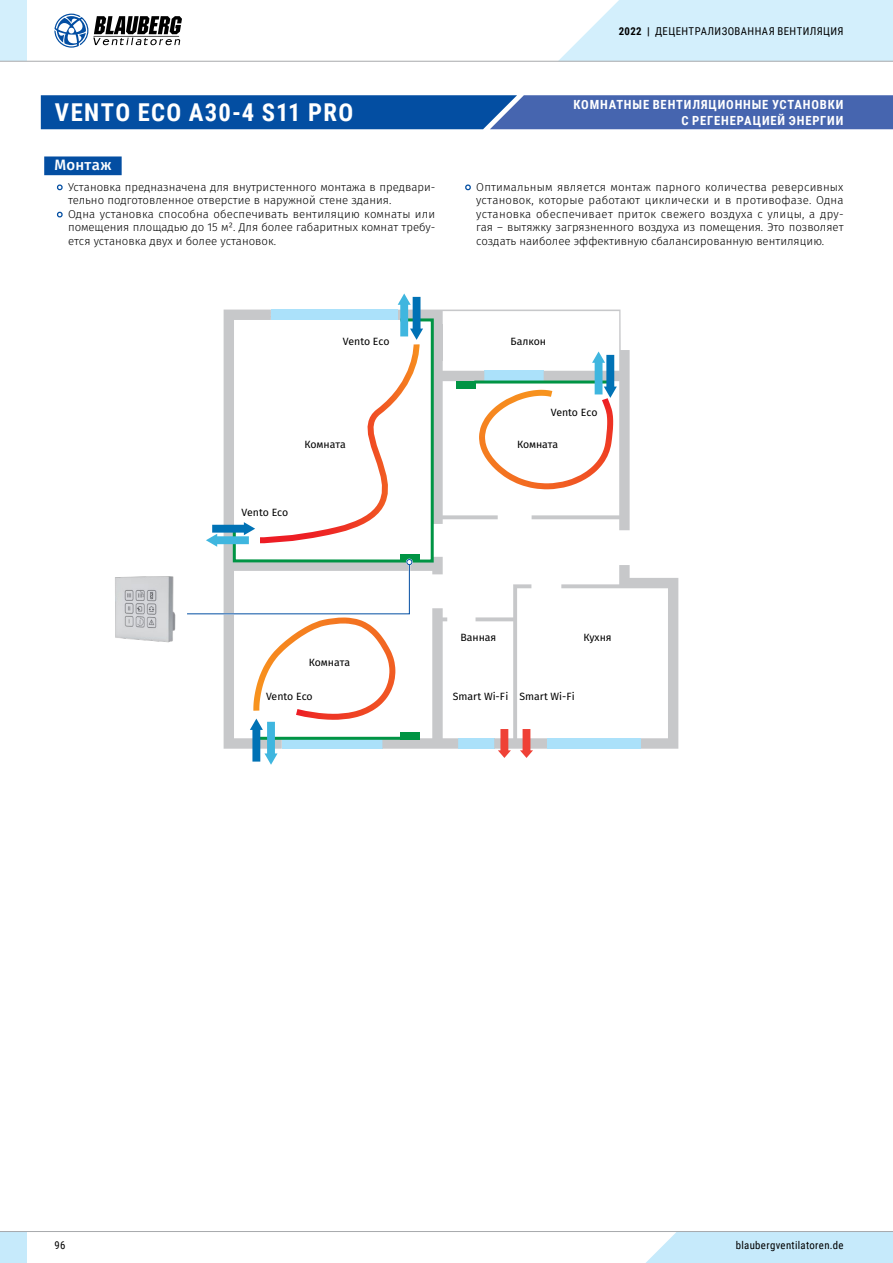
<style>
.page{position:relative;width:893px;height:1263px;background:#fff}
.page>*{position:absolute;margin:0;border:0;box-sizing:border-box;transform-origin:0 0}
.t1{font:700 24.6px "Roboto Condensed";letter-spacing:.055em;color:#fff}
.t2{font:500 15px "Fira Sans";letter-spacing:.02em;color:#fff}
.t3{font:700 12.6px/15.3px "Roboto Condensed";letter-spacing:.065em;color:#fff;text-align:right}
.t4{font:300 11.4px/13.6px "Fira Sans";color:#000}
.t5{font:10.8px "Roboto Condensed";letter-spacing:.035em;color:#000}
.t6{font:10.5px "Fira Sans";color:#000}
.s1{font-weight:700}
</style>
<div class="page">
<div style="left:646px;top:1232px;width:247px;height:31px;background:#c6eafb"></div>
<div style="left:0;top:1231px;width:27px;height:32px;background:#c6eafb"></div>
<hr style="left:0;top:1231px;width:893px;height:1px;background:#a7a9ac">
<div style="left:0;top:0;width:27px;height:61px;background:#d3effc"></div>
<svg style="left:54px;top:14px;width:128px;height:34px"></svg>
<hr style="left:0;top:61px;width:893px;height:1px;background:#a7a9ac">
<svg style="left:558px;top:0;width:335px;height:62px;background:#d6effa"></svg>
<svg style="left:41px;top:95px;width:852px;height:34px;background:#245ba9"></svg>
<div style="left:44px;top:156px;width:78px;height:19px;background:#034ea2"></div>
<svg style="left:56px;top:184px;width:7px;height:7px"></svg>
<svg style="left:56px;top:211px;width:7px;height:7px"></svg>
<svg style="left:465px;top:184px;width:6px;height:7px"></svg>
<div style="left:458px;top:738px;width:36px;height:11px;background:#abe1fa"></div>
<svg style="left:617px;top:310px;width:13px;height:220px;fill:#c7c8ca"></svg>
<svg style="left:475px;top:565px;width:203px;height:193px"></svg>
<div style="left:400px;top:555px;width:19px;height:7px;background:#009444"></div>
<svg style="left:206px;top:293px;width:411px;height:255px"></svg>
<svg style="left:187px;top:559px;width:271px;height:206px"></svg>
<img style="left:115px;top:576px;width:61px;height:66px">
<h1 class="t1" style="left:55px;top:95px;width:300px">VENTO ECO A30-4 S11 PRO</h1>
<p class="t5" style="left:619px;top:23px;width:226px"><span class="s1">2022 |</span> ДЕЦЕНТРАЛИЗОВАННАЯ ВЕНТИЛЯЦИЯ</p>
<p class="t3" style="left:574px;top:97px;width:271px">КОМНАТНЫЕ ВЕНТИЛЯЦИОННЫЕ УСТАНОВКИ<br>С РЕГЕНЕРАЦИЕЙ ЭНЕРГИИ</p>
<h2 class="t2" style="left:54px;top:154px;width:59px">Монтаж</h2>
<p class="t4" style="left:68px;top:181px;width:369px">Установка предназначена для внутристенного монтажа в предвари&shy;тельно подготовленное отверстие в наружной стене здания.<br>Одна установка способна обеспечивать вентиляцию комнаты или помещения площадью до 15 м². Для более габаритных комнат требу&shy;ется установка двух и более установок.</p>
<p class="t4" style="left:476px;top:181px;width:369px;text-align:justify">Оптимальным является монтаж парного количества реверсивных установок, которые работают циклически и в противофазе. Одна установка обеспечивает приток свежего воздуха с улицы, а дру&shy;гая – вытяжку загрязненного воздуха из помещения. Это позволяет создать наиболее эффективную сбалансированную вентиляцию.</p>
<p class="t6" style="left:343px;top:334px;width:48px">Vento Eco</p>
<p class="t6" style="left:511px;top:334px;width:37px">Балкон</p>
<p class="t6" style="left:551px;top:405px;width:48px">Vento Eco</p>
<p class="t6" style="left:305px;top:437px;width:43px">Комната</p>
<p class="t6" style="left:517px;top:437px;width:43px">Комната</p>
<p class="t6" style="left:242px;top:505px;width:48px">Vento Eco</p>
<p class="t6" style="left:309px;top:655px;width:43px">Комната</p>
<p class="t6" style="left:460px;top:630px;width:37px">Ванная</p>
<p class="t6" style="left:584px;top:630px;width:30px">Кухня</p>
<p class="t6" style="left:266px;top:689px;width:48px">Vento Eco</p>
<p class="t6" style="left:453px;top:689px;width:124px">Smart Wi-Fi Smart Wi-Fi</p>
<p class="t5" style="left:54px;top:1238px;width:12px">96</p>
<p class="t5" style="left:736px;top:1238px;width:109px">blaubergventilatoren.de</p>
</div>
